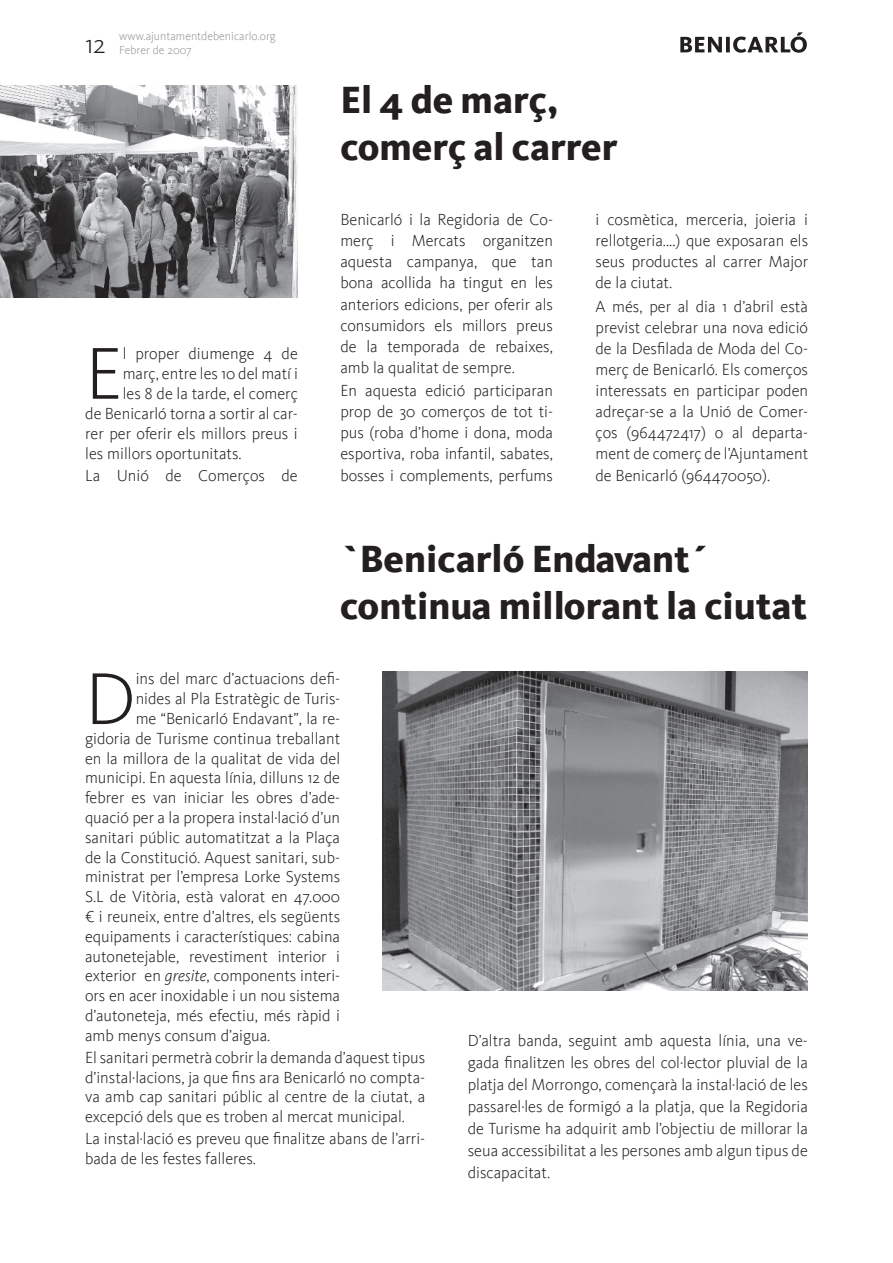
<style>
.page{position:relative;width:893px;height:1263px;background:#fff}
.page>*{position:absolute;margin:0;border:0;box-sizing:border-box;transform-origin:0 0}
.t1{font:300 75.9px "Kievit";color:#231f20}
.t2{font:800 39px/46.8px "Kievit";color:#231f20}
.t3{font:300 27px "Kievit";color:#231f20}
.t4{font:300 16.5px/21.1px "Kievit";color:#231f20;text-align:justify}
.t5{font:300 12px "Kievit";color:#939598}
.s1{font-style:italic}
</style>
<div class="page">
<svg style="left:680px;top:32px;width:127px;height:21px"></svg>
<img style="left:0;top:85px;width:298px;height:213px">
<img style="left:383px;top:672px;width:425px;height:319px">
<p class="t5" style="left:119px;top:29px;width:158px">www.ajuntamentdebenicarlo.org</p>
<h3 class="t3" style="left:85px;top:29px;width:22px">12</h3>
<p class="t5" style="left:119px;top:44px;width:74px">Febrer de 2007</p>
<h1 class="t1" style="left:85px;top:331px;width:39px">E</h1>
<p class="t4" style="left:123px;top:343px;width:177px">l proper diumenge 4 de</p>
<p class="t4" style="left:123px;top:363px;width:177px">març, entre les 10 del matí i</p>
<p class="t4" style="left:123px;top:383px;width:177px">les 8 de la tarde, el comerç</p>
<p class="t4" style="left:85px;top:403px;width:214px">de Benicarló torna a sortir al car-</p>
<p class="t4" style="left:85px;top:423px;width:214px">rer per oferir els millors preus i</p>
<p class="t4" style="left:85px;top:443px;width:158px">les millors oportunitats.</p>
<p class="t4" style="left:85px;top:465px;width:214px">La Unió de Comerços de</p>
<h2 class="t2" style="left:340px;top:76px;width:279px">El 4 de març, comerç al carrer</h2>
<p class="t4" style="left:340px;top:209px;width:214px">Benicarló i la Regidoria de Co&shy;merç i Mercats organitzen aquesta campanya, que tan bona acollida ha tingut en les anteriors edicions, per oferir als consumidors els millors preus de la temporada de rebaixes, amb la qualitat de sempre.</p>
<p class="t4" style="left:340px;top:380px;width:214px">En aquesta edició participaran prop de 30 comerços de tot ti&shy;pus (roba d’home i dona, moda esportiva, roba infantil, sabates, bosses i complements, perfums</p>
<p class="t4" style="left:595px;top:209px;width:214px">i cosmètica, merceria, joieria i rellotgeria....) que exposaran els seus productes al carrer Major de la ciutat.</p>
<p class="t4" style="left:595px;top:296px;width:214px">A més, per al dia 1 d’abril està previst celebrar una nova edició de la Desfilada de Moda del Co&shy;merç de Benicarló. Els comerços interessats en participar poden adreçar-se a la Unió de Comer&shy;ços (964472417) o al departa&shy;ment de comerç de l’Ajuntament de Benicarló (964470050).</p>
<h2 class="t2" style="left:340px;top:536px;width:468px">`Benicarló Endavant´ continua millorant la ciutat</h2>
<h1 class="t1" style="left:85px;top:657px;width:52px">D</h1>
<p class="t4" style="left:136px;top:669px;width:206px">ins del marc d’actuacions defi-</p>
<p class="t4" style="left:136px;top:688px;width:206px">nides al Pla Estratègic de Turis-</p>
<p class="t4" style="left:136px;top:708px;width:206px">me “Benicarló Endavant”, la re-</p>
<p class="t4" style="left:85px;top:728px;width:257px">gidoria de Turisme continua treballant</p>
<p class="t4" style="left:85px;top:748px;width:257px">en la millora de la qualitat de vida del</p>
<p class="t4" style="left:85px;top:768px;width:257px">municipi. En aquesta línia, dilluns 12 de</p>
<p class="t4" style="left:85px;top:787px;width:257px">febrer es van iniciar les obres d’ade-</p>
<p class="t4" style="left:85px;top:807px;width:257px">quació per a la propera instal·lació d’un</p>
<p class="t4" style="left:85px;top:827px;width:257px">sanitari públic automatitzat a la Plaça</p>
<p class="t4" style="left:85px;top:847px;width:257px">de la Constitució. Aquest sanitari, sub-</p>
<p class="t4" style="left:85px;top:867px;width:257px">ministrat per l’empresa Lorke Systems</p>
<p class="t4" style="left:85px;top:886px;width:257px">S.L de Vitòria, està valorat en 47.000</p>
<p class="t4" style="left:85px;top:906px;width:257px">€ i reuneix, entre d’altres, els següents</p>
<p class="t4" style="left:85px;top:926px;width:257px">equipaments i característiques: cabina</p>
<p class="t4" style="left:85px;top:946px;width:257px">autonetejable, revestiment interior i</p>
<p class="t4" style="left:85px;top:966px;width:257px">exterior en <span class="s1">gresite</span>, components interi-</p>
<p class="t4" style="left:85px;top:985px;width:257px">ors en acer inoxidable i un nou sistema</p>
<p class="t4" style="left:85px;top:1005px;width:257px">d’autoneteja, més efectiu, més ràpid i</p>
<p class="t4" style="left:85px;top:1025px;width:187px">amb menys consum d’aigua.</p>
<p class="t4" style="left:85px;top:1048px;width:342px;line-height:19.8px">El sanitari permetrà cobrir la demanda d’aquest tipus d’instal·lacions, ja que fins ara Benicarló no compta&shy;va amb cap sanitari públic al centre de la ciutat, a excepció dels que es troben al mercat municipal.</p>
<p class="t4" style="left:85px;top:1129px;width:342px;line-height:19.8px">La instal·lació es preveu que finalitze abans de l’arri&shy;bada de les festes falleres.</p>
<p class="t4" style="left:468px;top:1029px;width:342px;line-height:22px">D’altra banda, seguint amb aquesta línia, una ve&shy;gada finalitzen les obres del col·lector pluvial de la platja del Morrongo, començarà la instal·lació de les passarel·les de formigó a la platja, que la Regidoria de Turisme ha adquirit amb l’objectiu de millorar la seua accessibilitat a les persones amb algun tipus de discapacitat.</p>
</div>
